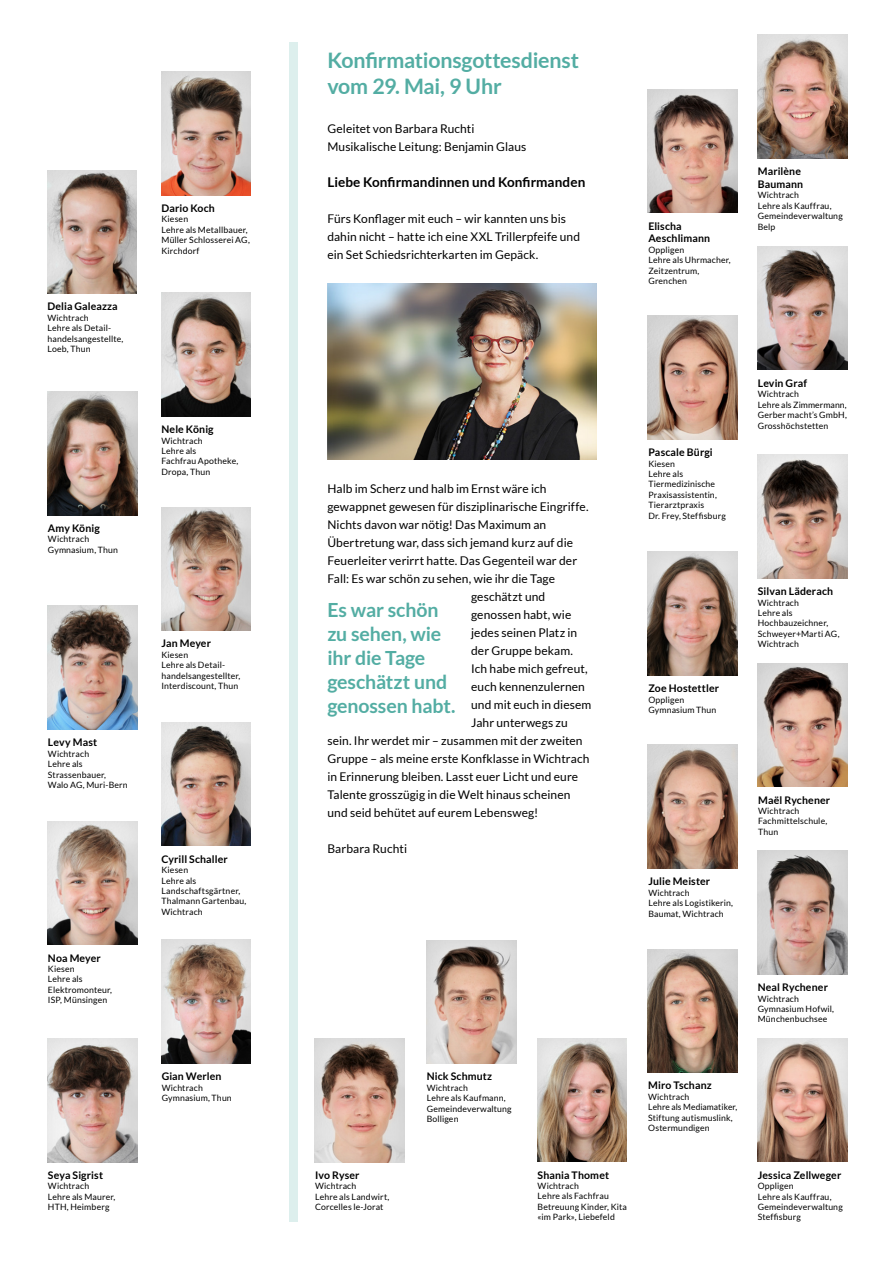
<style>
.page{position:relative;width:893px;height:1263px;background:#fff}
.page>*{position:absolute;margin:0;border:0;box-sizing:border-box;transform-origin:0 0}
.Titel-gross{font:700 21.3px/25.7px "Lato";letter-spacing:-.01em;color:#53ada3}
.Titel-gross-2{font:700 19.5px/24px "Lato";letter-spacing:-.005em;color:#53ada3}
.Titel-schwarz{font:700 13.5px "Lato";letter-spacing:.005em;color:#000}
.Grundtext{font:12px/18px "Lato";letter-spacing:.005em;color:#000}
.Name{font:700 10.5px/12.6px "Lato";letter-spacing:.01em;color:#000}
.Ausbildung{font:8.7px/10.5px "Lato";letter-spacing:.015em;color:#000}
</style>
<div class="page">
<div style="left:647px;top:743px;width:93px;height:126px;background:#000;opacity:.1"></div>
<div style="left:46px;top:168px;width:93px;height:126px;background:#000;opacity:.1"></div>
<div style="left:756px;top:849px;width:93px;height:126px;background:#000;opacity:.1"></div>
<div style="left:647px;top:87px;width:93px;height:126px;background:#000;opacity:.1"></div>
<div style="left:756px;top:33px;width:93px;height:126px;background:#000;opacity:.1"></div>
<div style="left:160px;top:69px;width:93px;height:126px;background:#000;opacity:.1"></div>
<div style="left:46px;top:389px;width:93px;height:126px;background:#000;opacity:.1"></div>
<div style="left:46px;top:604px;width:93px;height:126px;background:#000;opacity:.1"></div>
<div style="left:46px;top:819px;width:93px;height:126px;background:#000;opacity:.1"></div>
<div style="left:160px;top:720px;width:93px;height:126px;background:#000;opacity:.1"></div>
<div style="left:160px;top:291px;width:93px;height:126px;background:#000;opacity:.1"></div>
<div style="left:160px;top:505px;width:93px;height:126px;background:#000;opacity:.1"></div>
<div style="left:46px;top:1036px;width:93px;height:126px;background:#000;opacity:.1"></div>
<div style="left:160px;top:937px;width:93px;height:126px;background:#000;opacity:.1"></div>
<div style="left:647px;top:550px;width:93px;height:126px;background:#000;opacity:.1"></div>
<div style="left:756px;top:453px;width:93px;height:126px;background:#000;opacity:.1"></div>
<div style="left:647px;top:314px;width:93px;height:126px;background:#000;opacity:.1"></div>
<div style="left:756px;top:244px;width:93px;height:126px;background:#000;opacity:.1"></div>
<div style="left:289px;top:43px;width:9px;height:1178px;background:#ddefed"></div>
<img style="left:327px;top:284px;width:269px;height:176px">
<div style="left:757px;top:661px;width:93px;height:126px;background:#000;opacity:.1"></div>
<div style="left:314px;top:1036px;width:93px;height:126px;background:#000;opacity:.1"></div>
<div style="left:425px;top:938px;width:93px;height:126px;background:#000;opacity:.1"></div>
<div style="left:536px;top:1036px;width:93px;height:126px;background:#000;opacity:.1"></div>
<div style="left:647px;top:947px;width:93px;height:126px;background:#000;opacity:.1"></div>
<div style="left:756px;top:1036px;width:93px;height:126px;background:#000;opacity:.1"></div>
<p class="Name" style="left:48px;top:300px;width:72px">Delia Galeazza</p>
<p class="Ausbildung" style="left:48px;top:312px;width:43px">Wichtrach</p>
<p class="Ausbildung" style="left:48px;top:323px;width:77px">Lehre als Detail&shy;handelsangestellte,<br>Loeb, Thun</p>
<p class="Name" style="left:48px;top:522px;width:53px">Amy König</p>
<p class="Ausbildung" style="left:48px;top:534px;width:43px">Wichtrach</p>
<p class="Ausbildung" style="left:48px;top:544px;width:72px">Gymnasium, Thun</p>
<p class="Name" style="left:48px;top:736px;width:51px">Levy Mast</p>
<p class="Ausbildung" style="left:48px;top:748px;width:43px">Wichtrach</p>
<p class="Ausbildung" style="left:48px;top:759px;width:81px">Lehre als<br>Strassenbauer,<br>Walo AG, Muri-Bern</p>
<p class="Name" style="left:48px;top:951px;width:54px">Noa Meyer</p>
<p class="Ausbildung" style="left:48px;top:963px;width:28px">Kiesen</p>
<p class="Ausbildung" style="left:48px;top:974px;width:66px">Lehre als<br>Elektromonteur,<br>ISP, Münsingen</p>
<p class="Name" style="left:48px;top:1169px;width:57px">Seya Sigrist</p>
<p class="Ausbildung" style="left:48px;top:1181px;width:43px">Wichtrach</p>
<p class="Ausbildung" style="left:48px;top:1191px;width:69px">Lehre als Maurer,<br>HTH, Heimberg</p>
<p class="Name" style="left:161px;top:202px;width:55px">Dario Koch</p>
<p class="Ausbildung" style="left:161px;top:214px;width:28px">Kiesen</p>
<p class="Ausbildung" style="left:161px;top:224px;width:90px">Lehre als Metallbauer,<br>Müller Schlosserei AG,<br>Kirchdorf</p>
<p class="Name" style="left:161px;top:423px;width:54px">Nele König</p>
<p class="Ausbildung" style="left:161px;top:435px;width:43px">Wichtrach</p>
<p class="Ausbildung" style="left:161px;top:446px;width:78px">Lehre als<br>Fachfrau Apotheke,<br>Dropa, Thun</p>
<p class="Name" style="left:161px;top:637px;width:51px">Jan Meyer</p>
<p class="Ausbildung" style="left:161px;top:649px;width:28px">Kiesen</p>
<p class="Ausbildung" style="left:161px;top:660px;width:80px">Lehre als Detail&shy;handelsangestellter,<br>Interdiscount, Thun</p>
<p class="Name" style="left:161px;top:852px;width:68px">Cyrill Schaller</p>
<p class="Ausbildung" style="left:161px;top:865px;width:28px">Kiesen</p>
<p class="Ausbildung" style="left:161px;top:875px;width:86px">Lehre als<br>Landschaftsgärtner,<br>Thalmann Gartenbau,<br>Wichtrach</p>
<p class="Name" style="left:162px;top:1070px;width:61px">Gian Werlen</p>
<p class="Ausbildung" style="left:162px;top:1082px;width:43px">Wichtrach</p>
<p class="Ausbildung" style="left:162px;top:1092px;width:72px">Gymnasium, Thun</p>
<p class="Titel-gross" style="left:327px;top:47px;width:253px">Konfirmationsgottesdienst vom 29. Mai, 9 Uhr</p>
<p class="Grundtext" style="left:327px;top:120px;width:149px">Geleitet von Barbara Ruchti</p>
<p class="Grundtext" style="left:327px;top:138px;width:201px">Musikalische Leitung: Benjamin Glaus</p>
<p class="Titel-schwarz" style="left:327px;top:174px;width:259px">Liebe Konfirmandinnen und Konfirmanden</p>
<p class="Grundtext" style="left:327px;top:210px;width:254px">Fürs Konflager mit euch – wir kannten uns bis dahin nicht – hatte ich eine XXL Trillerpfeife und ein Set Schiedsrichterkarten im Gepäck.</p>
<p class="Name" style="left:648px;top:219px;width:63px">Elischa<br>Aeschlimann</p>
<p class="Ausbildung" style="left:648px;top:244px;width:37px">Oppligen</p>
<p class="Ausbildung" style="left:648px;top:255px;width:84px">Lehre als Uhrmacher,<br>Zeitzentrum,<br>Grenchen</p>
<p class="Name" style="left:758px;top:165px;width:47px">Marilène<br>Baumann</p>
<p class="Ausbildung" style="left:758px;top:190px;width:87px">Wichtrach<br>Lehre als Kauffrau,<br>Gemeindeverwaltung<br>Belp</p>
<p class="Grundtext" style="left:327px;top:480px;width:221px">Halb im Scherz und halb im Ernst wäre ich</p>
<p class="Grundtext" style="left:327px;top:498px;width:263px">gewappnet gewesen für disziplinarische Eingriffe.</p>
<p class="Grundtext" style="left:327px;top:516px;width:220px">Nichts davon war nötig! Das Maximum an</p>
<p class="Grundtext" style="left:327px;top:534px;width:247px">Übertretung war, dass sich jemand kurz auf die</p>
<p class="Grundtext" style="left:327px;top:552px;width:251px">Feuerleiter verirrt hatte. Das Gegenteil war der</p>
<p class="Grundtext" style="left:327px;top:570px;width:229px">Fall: Es war schön zu sehen, wie ihr die Tage</p>
<p class="Grundtext" style="left:471px;top:588px;width:76px">geschätzt und</p>
<p class="Grundtext" style="left:471px;top:606px;width:102px">genossen habt, wie</p>
<p class="Grundtext" style="left:471px;top:624px;width:108px">jedes seinen Platz in</p>
<p class="Grundtext" style="left:471px;top:642px;width:103px">der Gruppe bekam.</p>
<p class="Grundtext" style="left:471px;top:660px;width:118px">Ich habe mich gefreut,</p>
<p class="Grundtext" style="left:471px;top:678px;width:115px">euch kennenzulernen</p>
<p class="Grundtext" style="left:471px;top:696px;width:122px">und mit euch in diesem</p>
<p class="Grundtext" style="left:471px;top:714px;width:98px">Jahr unterwegs zu</p>
<p class="Grundtext" style="left:327px;top:732px;width:257px">sein. Ihr werdet mir – zusammen mit der zweiten</p>
<p class="Grundtext" style="left:327px;top:750px;width:263px">Gruppe – als meine erste Konfklasse in Wichtrach</p>
<p class="Grundtext" style="left:327px;top:768px;width:252px">in Erinnerung bleiben. Lasst euer Licht und eure</p>
<p class="Grundtext" style="left:327px;top:786px;width:244px">Talente grosszügig in die Welt hinaus scheinen</p>
<p class="Grundtext" style="left:327px;top:804px;width:212px">und seid behütet auf eurem Lebensweg!</p>
<p class="Grundtext" style="left:327px;top:840px;width:81px">Barbara Ruchti</p>
<p class="Titel-gross-2" style="left:327px;top:598px;width:129px">Es war schön zu sehen, wie ihr die Tage geschätzt und genossen habt.</p>
<p class="Name" style="left:648px;top:446px;width:66px">Pascale Bürgi</p>
<p class="Ausbildung" style="left:648px;top:458px;width:79px">Kiesen<br>Lehre als<br>Tiermedizinische<br>Praxisassistentin,<br>Tierarztpraxis<br>Dr. Frey, Steffisburg</p>
<p class="Name" style="left:648px;top:682px;width:72px">Zoe Hostettler</p>
<p class="Ausbildung" style="left:648px;top:694px;width:37px">Oppligen</p>
<p class="Ausbildung" style="left:648px;top:705px;width:69px">Gymnasium Thun</p>
<p class="Name" style="left:758px;top:376px;width:51px">Levin Graf</p>
<p class="Ausbildung" style="left:758px;top:389px;width:43px">Wichtrach</p>
<p class="Ausbildung" style="left:758px;top:399px;width:91px;text-align:justify">Lehre als Zimmermann, Gerber macht’s GmbH, Grosshöchstetten</p>
<p class="Name" style="left:758px;top:585px;width:77px">Silvan Läderach</p>
<p class="Ausbildung" style="left:758px;top:597px;width:43px">Wichtrach</p>
<p class="Ausbildung" style="left:758px;top:608px;width:83px">Lehre als<br>Hochbauzeichner,<br>Schweyer+Marti AG,<br>Wichtrach</p>
<p class="Name" style="left:648px;top:875px;width:63px">Julie Meister</p>
<p class="Ausbildung" style="left:648px;top:887px;width:43px">Wichtrach</p>
<p class="Ausbildung" style="left:648px;top:898px;width:86px">Lehre als Logistikerin,<br>Baumat, Wichtrach</p>
<p class="Name" style="left:758px;top:793px;width:74px">Maël Rychener</p>
<p class="Ausbildung" style="left:758px;top:805px;width:43px">Wichtrach</p>
<p class="Ausbildung" style="left:758px;top:816px;width:71px">Fachmittelschule,<br>Thun</p>
<p class="Name" style="left:315px;top:1169px;width:46px">Ivo Ryser</p>
<p class="Ausbildung" style="left:315px;top:1181px;width:43px">Wichtrach</p>
<p class="Ausbildung" style="left:315px;top:1191px;width:76px">Lehre als Landwirt,<br>Corcelles le-Jorat</p>
<p class="Name" style="left:427px;top:1070px;width:67px">Nick Schmutz</p>
<p class="Ausbildung" style="left:427px;top:1082px;width:43px">Wichtrach</p>
<p class="Ausbildung" style="left:427px;top:1093px;width:87px">Lehre als Kaufmann,<br>Gemeindeverwaltung<br>Bolligen</p>
<p class="Name" style="left:758px;top:981px;width:72px">Neal Rychener</p>
<p class="Ausbildung" style="left:758px;top:993px;width:78px">Wichtrach<br>Gymnasium Hofwil,<br>Münchenbuchsee</p>
<p class="Name" style="left:538px;top:1168px;width:73px">Shania Thomet</p>
<p class="Ausbildung" style="left:538px;top:1180px;width:43px">Wichtrach</p>
<p class="Ausbildung" style="left:538px;top:1191px;width:91px">Lehre als Fachfrau<br>Betreuung Kinder, Kita «im Park», Liebefeld</p>
<p class="Name" style="left:648px;top:1079px;width:65px">Miro Tschanz</p>
<p class="Ausbildung" style="left:648px;top:1091px;width:43px">Wichtrach</p>
<p class="Ausbildung" style="left:648px;top:1102px;width:91px">Lehre als Mediamatiker,<br>Stiftung autismuslink,<br>Ostermundigen</p>
<p class="Name" style="left:758px;top:1168px;width:85px">Jessica Zellweger</p>
<p class="Ausbildung" style="left:758px;top:1181px;width:37px">Oppligen</p>
<p class="Ausbildung" style="left:758px;top:1191px;width:87px">Lehre als Kauffrau,<br>Gemeindeverwaltung<br>Steffisburg</p>
</div>
